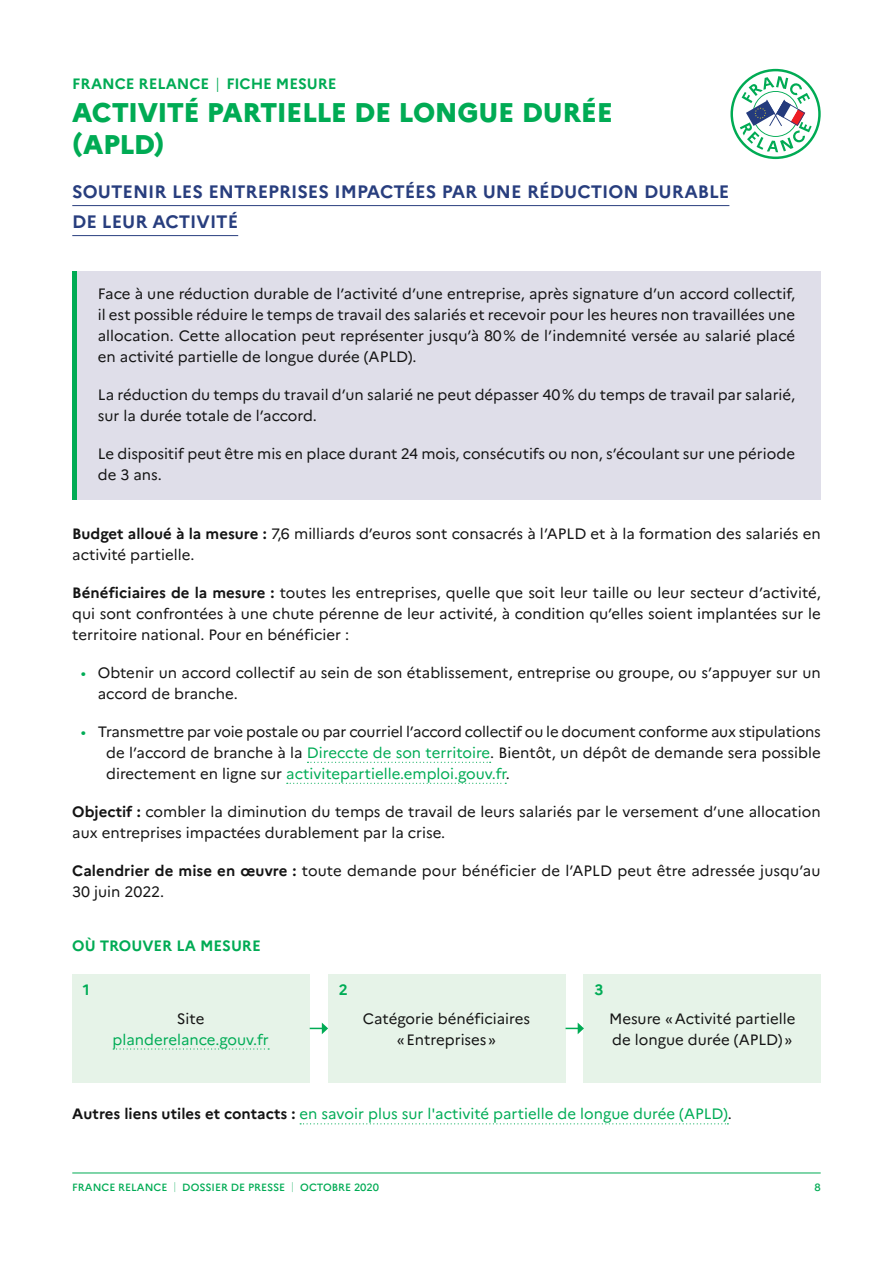
<style>
.page{position:relative;width:893px;height:1263px;background:#fff}
.page>*{position:absolute;margin:0;border:0;box-sizing:border-box;transform-origin:0 0}
.t1{font:800 27px/32.4px "Marianne";letter-spacing:-.015em;color:#00ab54}
.t2{font:700 18px/30px "Marianne";color:#283e7e}
.t3{font:15px/21px "Marianne";color:#141414}
.t4{font:15px "Marianne";color:#00ac56}
.t5{font:700 15px "Marianne";letter-spacing:-.005em;color:#00ab54}
.t6{font:700 15px "Marianne";color:#00ac56}
.t7{font:500 10.5px "Marianne";color:#00ab54}
.s1{font-weight:300}
.s2{font-weight:700}
.s3{color:#00ac56}
.s4{font-weight:700;color:#141414}
.s5{color:#141414}
.s6{font-weight:100}
</style>
<div class="page">
<hr style="left:72px;top:1173px;width:749px;height:1px;background:#00ab54">
<hr style="left:72px;top:205px;width:657px;height:1px;background:#283e7e">
<hr style="left:72px;top:235px;width:166px;height:1px;background:#283e7e">
<svg style="left:730px;top:69px;width:91px;height:90px"></svg>
<div style="left:72px;top:974px;width:238px;height:108px;background:#e6f3e8"></div>
<div style="left:328px;top:974px;width:237px;height:108px;background:#e6f3e8"></div>
<div style="left:583px;top:974px;width:238px;height:108px;background:#e6f3e8"></div>
<svg style="left:310px;top:1022px;width:18px;height:12px"></svg>
<svg style="left:566px;top:1022px;width:18px;height:12px"></svg>
<div style="left:72px;top:272px;width:749px;height:228px;background:#dfdee9"></div>
<div style="left:72px;top:272px;width:5px;height:228px;background:#00ab54"></div>
<svg style="left:307px;top:762px;width:184px;height:1px"></svg>
<svg style="left:287px;top:783px;width:219px;height:1px"></svg>
<svg style="left:300px;top:1123px;width:428px;height:1px"></svg>
<svg style="left:113px;top:1048px;width:156px;height:1px"></svg>
<p class="t5" style="left:72px;top:75px;width:266px">FRANCE RELANCE <span class="s1">|</span> FICHE MESURE</p>
<h1 class="t1" style="left:72px;top:96px;width:542px">ACTIVITÉ PARTIELLE DE LONGUE DURÉE (APLD)</h1>
<p class="t2" style="left:72px;top:177px;width:659px">SOUTENIR LES ENTREPRISES IMPACTÉES PAR UNE RÉDUCTION DURABLE<br>DE LEUR ACTIVITÉ</p>
<p class="t3" style="left:98px;top:283px;width:699px;text-align:justify">Face à une réduction durable de l’activité d’une entreprise, après signature d’un accord collectif, il est possible réduire le temps de travail des salariés et recevoir pour les heures non travaillées une allocation. Cette allocation peut représenter jusqu’à 80% de l’indemnité versée au salarié placé en activité partielle de longue durée (APLD).</p>
<p class="t3" style="left:98px;top:384px;width:699px">La réduction du temps du travail d’un salarié ne peut dépasser 40% du temps de travail par salarié, sur la durée totale de l’accord.</p>
<p class="t3" style="left:98px;top:443px;width:699px">Le dispositif peut être mis en place durant 24 mois, consécutifs ou non, s’écoulant sur une période de 3 ans.</p>
<p class="t3" style="left:72px;top:523px;width:750px"><span class="s2">Budget alloué à la mesure :</span> 7,6 milliards d’euros sont consacrés à l’APLD et à la formation des salariés en activité partielle.</p>
<p class="t3" style="left:72px;top:582px;width:750px;text-align:justify"><span class="s2">Bénéficiaires de la mesure :</span> toutes les entreprises, quelle que soit leur taille ou leur secteur d’activité, qui sont confrontées à une chute pérenne de leur activité, à condition qu’elles soient implantées sur le territoire national. Pour en bénéficier :</p>
<p class="t3" style="left:98px;top:662px;width:724px;text-indent:-17px"><span class="s3">•</span> Obtenir un accord collectif au sein de son établissement, entreprise ou groupe, ou s’appuyer sur un accord de branche.</p>
<p class="t3" style="left:106px;top:721px;width:716px;text-align:justify;text-indent:-25px"><span class="s3">•</span> Transmettre par voie postale ou par courriel l’accord collectif ou le document conforme aux stipulations de l’accord de branche à la <span class="s3">Direccte de son territoire</span>. Bientôt, un dépôt de demande sera possible directement en ligne sur <span class="s3">activitepartielle.emploi.gouv.fr</span>.</p>
<p class="t3" style="left:72px;top:801px;width:750px"><span class="s2">Objectif :</span> combler la diminution du temps de travail de leurs salariés par le versement d’une allocation aux entreprises impactées durablement par la crise.</p>
<p class="t3" style="left:72px;top:860px;width:750px"><span class="s2">Calendrier de mise en œuvre :</span> toute demande pour bénéficier de l’APLD peut être adressée jusqu’au<br>30 juin 2022.</p>
<p class="t5" style="left:72px;top:937px;width:190px">OÙ TROUVER LA MESURE</p>
<p class="t6" style="left:83px;top:980px;width:8px">1</p>
<p class="t6" style="left:339px;top:980px;width:10px">2</p>
<p class="t6" style="left:595px;top:980px;width:10px">3</p>
<p class="t3" style="left:177px;top:1008px;width:29px">Site</p>
<p class="t4" style="left:113px;top:1030px;width:158px">planderelance.gouv.fr</p>
<p class="t3" style="left:363px;top:1008px;width:169px;text-align:center">Catégorie bénéficiaires «Entreprises»</p>
<p class="t3" style="left:609px;top:1008px;width:188px">Mesure «Activité partielle de longue durée (APLD)»</p>
<p class="t4" style="left:72px;top:1105px;width:661px"><span class="s4">Autres liens utiles et contacts :</span> en savoir plus sur l'activité partielle de longue durée (APLD)<span class="s5">.</span></p>
<p class="t7" style="left:72px;top:1180px;width:308px">FRANCE RELANCE <span class="s6">|</span> DOSSIER DE PRESSE <span class="s6">|</span> OCTOBRE 2020</p>
<p class="t7" style="left:814px;top:1180px;width:8px">8</p>
</div>
